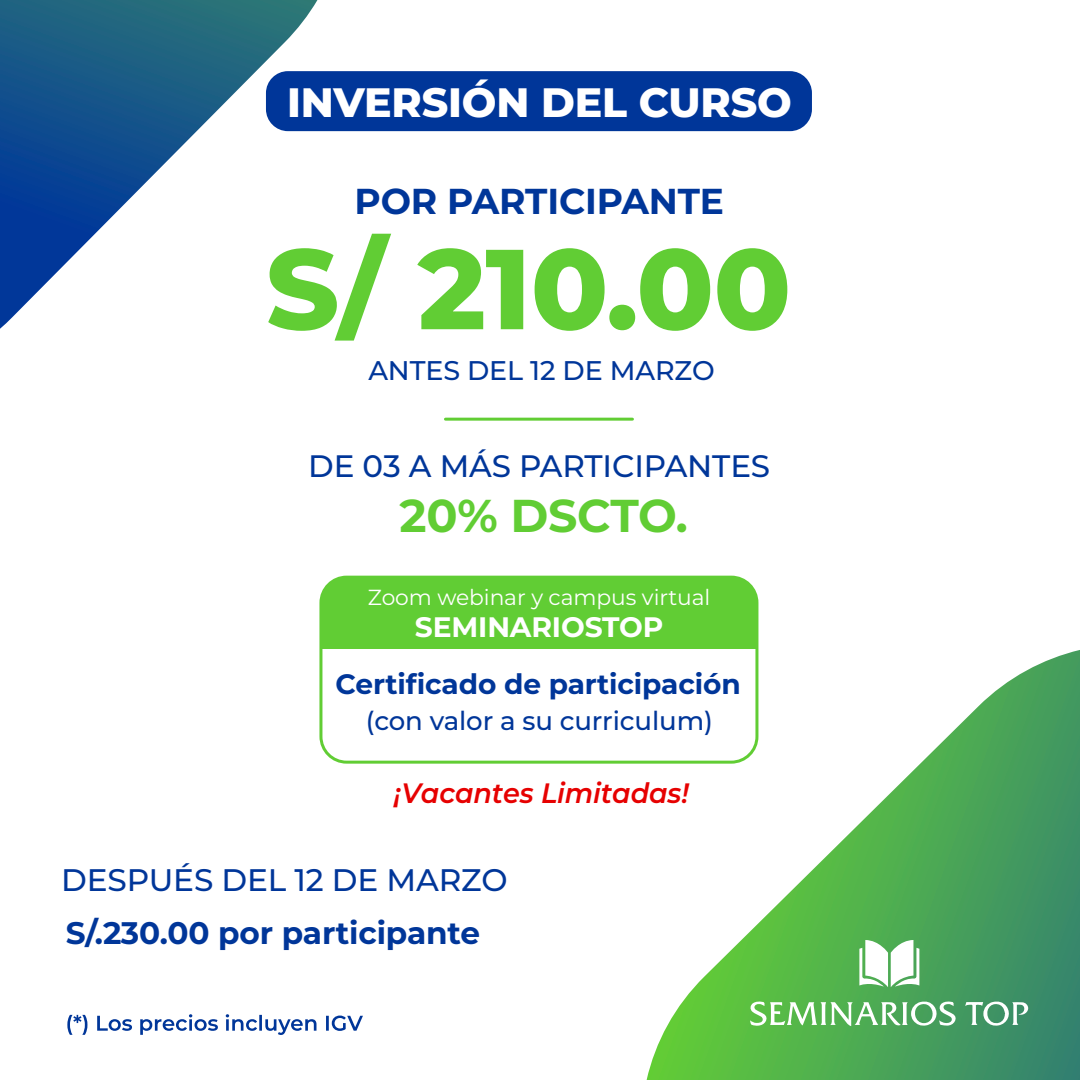
<style>
.page{position:relative;width:1080px;height:1080px;background:#fff}
.page>*{position:absolute;margin:0;border:0;box-sizing:border-box;transform-origin:0 0}
.t1{font:800 113.4px "Montserrat";color:#61cd34}
.t2{font:700 46px "Montserrat";letter-spacing:-.005em;color:#61cd34}
.t3{font:800 41px "Montserrat";letter-spacing:-.005em;color:#fff}
.t4{font:700 36px "Montserrat";letter-spacing:-.005em;color:#003699}
.t5{font:700 31.2px "Montserrat";letter-spacing:-.005em;color:#003699}
.t6{font:500 31.2px "Montserrat";letter-spacing:-.005em;color:#003699}
.t7{font:500 31px "Montserrat";letter-spacing:-.005em;color:#003699}
.t8{font:700 28.1px "Montserrat";letter-spacing:-.005em;color:#fff}
.t9{font:700 28px "Montserrat";letter-spacing:-.005em;color:#003699}
.t10{font:italic 600 28px "Montserrat";letter-spacing:-.005em;color:#e60101}
.t11{font:500 27px "Montserrat";letter-spacing:-.005em;color:#003699}
.t12{font:500 26px "Montserrat";letter-spacing:-.005em;color:#003699}
.t13{font:21.8px "Montserrat";letter-spacing:-.005em;color:#fff}
</style>
<div class="page">
<svg style="left:0;top:0;width:317px;height:329px"></svg>
<svg style="left:647px;top:650px;width:433px;height:430px"></svg>
<hr style="left:445px;top:418px;width:187px;height:3px;background:#61cd34">
<svg style="left:67px;top:1014px;width:296px;height:21px"></svg>
<div style="left:321px;top:577px;width:436px;height:72px;background:#61cd34"></div>
<div style="left:319px;top:576px;width:439px;height:188px;border:3px solid #61cd34;border-radius:26px"></div>
<svg style="left:859px;top:940px;width:60px;height:47px"></svg>
<svg style="left:965px;top:1001px;width:63px;height:25px"></svg>
<svg style="left:750px;top:1001px;width:206px;height:25px"></svg>
<div style="left:266px;top:71px;width:546px;height:60px;background:#003699;border-radius:22px"></div>
<h3 class="t3" style="left:287px;top:73px;width:506px">INVERSIÓN DEL CURSO</h3>
<p class="t4" style="left:354px;top:175px;width:371px">POR PARTICIPANTE</p>
<h1 class="t1" style="left:266px;top:206px;width:527px">S/ 210.00</h1>
<p class="t11" style="left:368px;top:351px;width:348px">ANTES DEL 12 DE MARZO</p>
<p class="t7" style="left:308px;top:445px;width:463px">DE 03 A MÁS PARTICIPANTES</p>
<h2 class="t2" style="left:399px;top:483px;width:290px">20% DSCTO.</h2>
<p class="t13" style="left:368px;top:582px;width:344px">Zoom webinar y campus virtual</p>
<p class="t8" style="left:415px;top:607px;width:250px">SEMINARIOSTOP</p>
<p class="t9" style="left:336px;top:664px;width:407px">Certificado de participación</p>
<p class="t12" style="left:366px;top:703px;width:349px">(con valor a su curriculum)</p>
<p class="t10" style="left:394px;top:774px;width:297px">¡Vacantes Limitadas!</p>
<p class="t6" style="left:61px;top:858px;width:448px">DESPUÉS DEL 12 DE MARZO</p>
<p class="t5" style="left:66px;top:910px;width:416px">S/.230.00 por participante</p>
</div>
